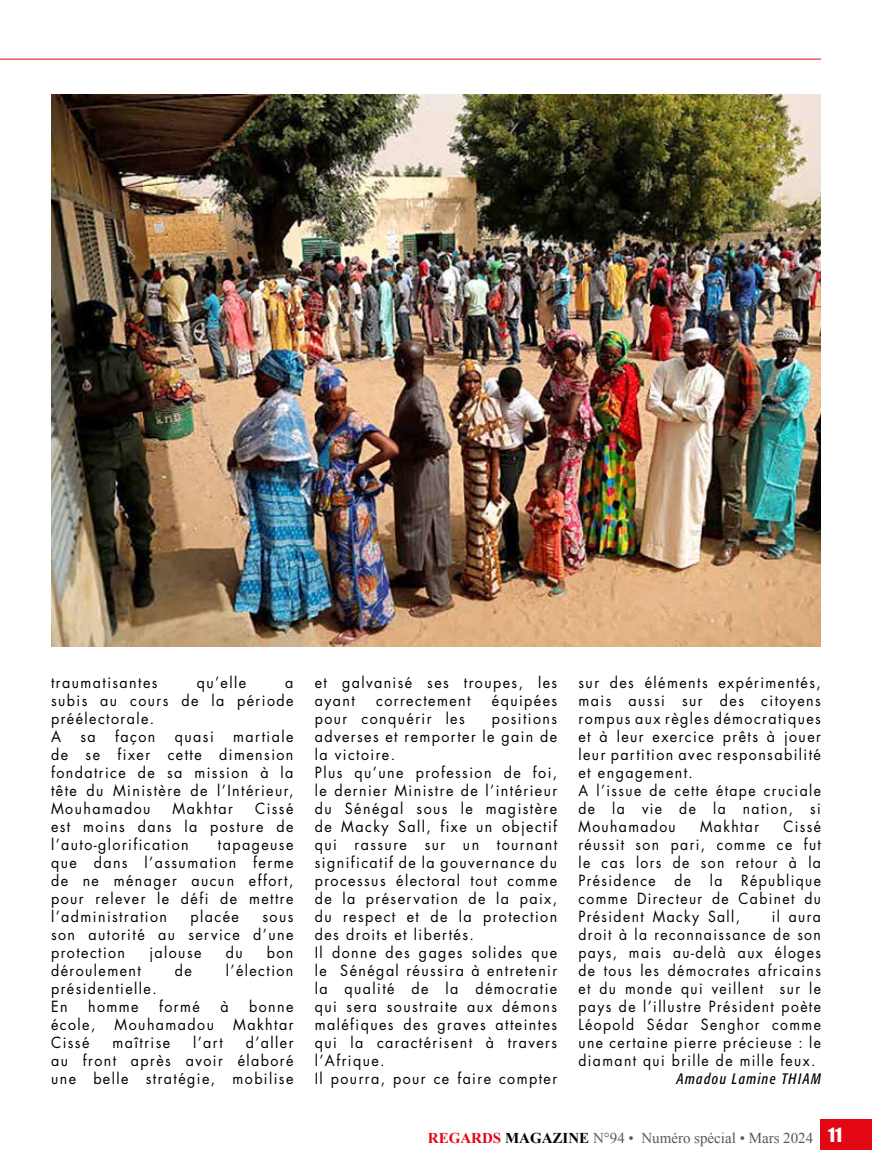
<style>
.page{position:relative;width:872px;height:1170px;background:#fff}
.page>*{position:absolute;margin:0;border:0;box-sizing:border-box;transform-origin:0 0}
.t1{font:15px/18px "Futura";letter-spacing:.1em;color:#000;scale:.95 1}
.t2{font:15px/18px "Futura";letter-spacing:.1em;color:#000;text-align:justify;scale:.93 1}
.t3{font:15px "Times New Roman";color:#575756}
.t4{font:italic condensed 15px "Formata";letter-spacing:.1em;color:#000;scale:.9 1}
.s1{font-weight:700;color:#e30613}
.s2{font-weight:700;color:#000}
.s3{font-family:"Impact";font-size:18px;color:#fff}
</style>
<div class="page">
<hr style="left:0;top:59px;width:821px;height:1px;background:#e30613">
<div style="left:821px;top:1119px;width:51px;height:31px;background:#e30613"></div>
<img style="left:51px;top:94px;width:770px;height:552px">
<p class="t1" style="left:51px;top:673px;width:114px">traumatisantes</p>
<p class="t1" style="left:197px;top:673px;width:54px">qu’elle</p>
<p class="t1" style="left:51px;top:673px;width:257px;text-indent:234px">a subis au cours de la période préélectorale.<br>A</p>
<p class="t1" style="left:80px;top:727px;width:18px">sa</p>
<p class="t1" style="left:115px;top:727px;width:44px">façon</p>
<p class="t1" style="left:175px;top:727px;width:42px">quasi</p>
<p class="t1" style="left:51px;top:727px;width:257px;text-align:justify;text-indent:182px">martiale de se fixer cette dimension fondatrice de sa mission à la tête du Ministère de l’Intérieur, Mouhamadou</p>
<p class="t1" style="left:173px;top:799px;width:65px">Makhtar</p>
<p class="t1" style="left:51px;top:799px;width:257px;text-align:justify;text-indent:204px">Cissé est moins dans la posture de l’auto-glorification</p>
<p class="t1" style="left:51px;top:835px;width:257px;text-align:justify;text-indent:167px">tapageuse que dans l’assumation ferme de ne ménager aucun effort, pour relever le défi de mettre l’administration</p>
<p class="t1" style="left:190px;top:907px;width:52px">placée</p>
<p class="t1" style="left:51px;top:907px;width:257px;text-align:justify;text-indent:211px">sous son autorité au service d’une protection</p>
<p class="t1" style="left:149px;top:943px;width:56px">jalouse</p>
<p class="t1" style="left:226px;top:943px;width:19px">du</p>
<p class="t1" style="left:267px;top:943px;width:30px">bon</p>
<p class="t1" style="left:51px;top:961px;width:96px">déroulement</p>
<p class="t1" style="left:175px;top:961px;width:19px">de</p>
<p class="t1" style="left:226px;top:961px;width:73px">l’élection</p>
<p class="t1" style="left:51px;top:979px;width:113px">présidentielle.<br>En</p>
<p class="t1" style="left:88px;top:997px;width:55px">homme</p>
<p class="t1" style="left:159px;top:997px;width:44px">formé</p>
<p class="t1" style="left:220px;top:997px;width:10px">à</p>
<p class="t1" style="left:249px;top:997px;width:48px">bonne</p>
<p class="t1" style="left:51px;top:1015px;width:48px">école,</p>
<p class="t1" style="left:115px;top:1015px;width:106px">Mouhamadou</p>
<p class="t1" style="left:233px;top:1015px;width:65px">Makhtar</p>
<p class="t1" style="left:51px;top:1033px;width:42px">Cissé</p>
<p class="t1" style="left:112px;top:1033px;width:62px">maîtrise</p>
<p class="t1" style="left:193px;top:1033px;width:33px">l’art</p>
<p class="t1" style="left:51px;top:1033px;width:257px;text-align:justify;text-indent:195px">d’aller au front après avoir élaboré une belle stratégie, mobilise</p>
<p class="t1" style="left:315px;top:673px;width:257px">et galvanisé ses troupes, les ayant</p>
<p class="t1" style="left:376px;top:691px;width:101px">correctement</p>
<p class="t1" style="left:492px;top:691px;width:70px">équipées</p>
<p class="t1" style="left:315px;top:709px;width:159px">pour conquérir les</p>
<p class="t1" style="left:315px;top:709px;width:257px;text-indent:177px">positions adverses et remporter le gain de la victoire.<br>Plus qu’une profession de foi, le dernier Ministre de l’intérieur du Sénégal sous le magistère de Macky Sall, fixe un objectif qui rassure sur un tournant significatif de la gouvernance du processus électoral tout comme de la préservation de la paix, du respect et de la protection des droits et libertés.<br>Il donne des gages solides que le Sénégal réussira à entretenir la qualité de la démocratie qui sera soustraite aux démons maléfiques des graves atteintes qui la caractérisent à travers l’Afrique.<br>Il pourra, pour ce faire compter</p>
<p class="t1" style="left:578px;top:673px;width:257px">sur des éléments expérimentés, mais aussi sur des citoyens rompus aux règles démocratiques et à leur exercice prêts à jouer leur partition avec responsabilité et engagement.<br>A l’issue de cette étape cruciale de la vie de la nation, si<br>Mouhamadou</p>
<p class="t2" style="left:700px;top:817px;width:65px">Makhtar</p>
<p class="t2" style="left:578px;top:817px;width:262px;text-indent:205px">Cissé réussit son pari, comme ce fut le cas lors de son retour à la Présidence de la République comme Directeur de Cabinet du Président Macky Sall,</p>
<p class="t2" style="left:578px;top:907px;width:262px;text-indent:193px">il aura droit à la reconnaissance de son pays, mais au-delà aux éloges de tous les démocrates africains et du monde qui veillent sur le pays de l’illustre Président poète Léopold Sédar Senghor comme une certaine pierre précieuse : le diamant qui brille de mille feux.</p>
<p class="t4" style="left:676px;top:1070px;width:162px">Amadou Lamine THIAM</p>
<p class="t3" style="left:428px;top:1127px;width:415px"><span class="s1">REGARDS</span> <span class="s2">MAGAZINE</span> N°94 • Numéro spécial • Mars 2024 <span class="s3">11</span></p>
</div>
